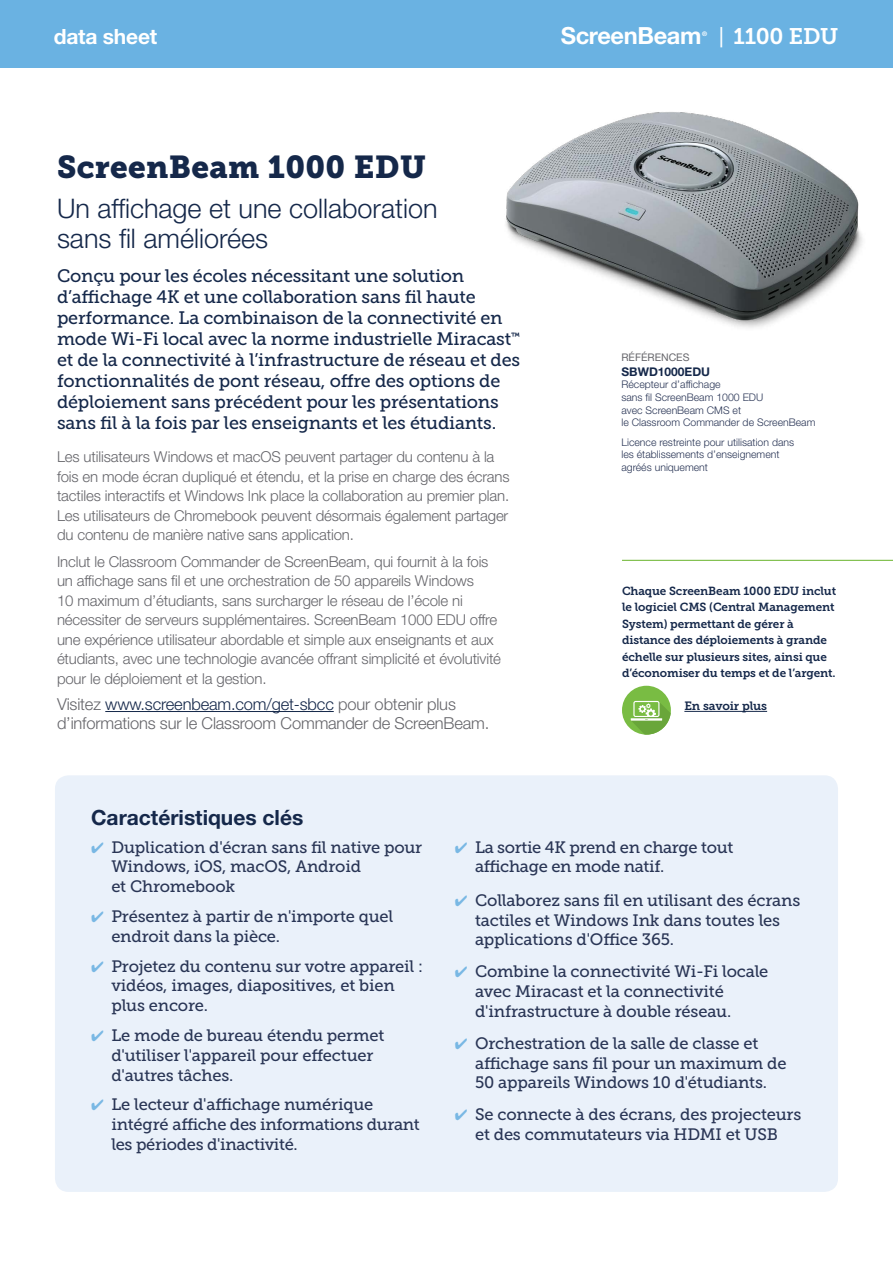
<style>
.page{position:relative;width:893px;height:1263px;background:#fff}
.page>*{position:absolute;margin:0;border:0;box-sizing:border-box;transform-origin:0 0}
.t1{font:31.5px "Museo Slab 900";letter-spacing:.01em;color:#15284a}
.t2{font:300 27px/30px "Helvetica Neue LT Std";color:#15284a}
.t3{font:700 23.7px "Helvetica Neue LT Std";letter-spacing:-.015em;color:#fff}
.t4{font:22.5px "Museo Slab 700";letter-spacing:-.01em;color:#fff}
.t5{font:700 21px "Helvetica Neue LT Std";color:#15284a}
.t6{font:700 21px "Helvetica Neue LT Std";letter-spacing:-.01em;color:#fff}
.t7{font:18px/21px "Museo Slab 500";letter-spacing:-.01em;color:#15284a}
.t8{font:16.5px/19.8px "Museo Slab 500";letter-spacing:-.01em;color:#293555}
.t9{font:300 16.5px/19.5px "Helvetica Neue LT Std";letter-spacing:-.01em;color:#65656a}
.t10{font:300 15px/19.5px "Helvetica Neue LT Std";letter-spacing:-.01em;color:#65656a}
.t11{font:12px "Museo Slab 700";letter-spacing:-.01em;color:#15284a}
.t12{font:700 12px "Helvetica Neue LT Std";color:#15284a}
.t13{font:11.7px/16.5px "Museo Slab 700";letter-spacing:-.01em;color:#15284a}
.t14{font:300 10.5px/12.6px "Helvetica Neue LT Std";color:#293555}
.t15{font:10.5px "Helvetica Neue LT Std";color:#65656a}
.t16{font:700 6.3px "Helvetica Neue LT Std";color:#fff}
.s1{font-family:"Helvetica Neue LT Std";font-size:20.25px}
.s2{color:#15284a}
.s3{color:#79b8e4}
</style>
<div class="page">
<div style="left:0;top:0;width:893px;height:68px;background:#6ab2e2"></div>
<img style="left:506px;top:112px;width:357px;height:216px">
<hr style="left:105px;top:711px;width:229px;height:1px;background:#15284a">
<hr style="left:622px;top:560px;width:271px;height:1px;background:#79bc43">
<hr style="left:684px;top:711px;width:83px;height:1px;background:#15284a">
<div style="left:622px;top:686px;width:49px;height:49px;background:#79bc43;border-radius:50%"></div>
<svg style="left:631px;top:701px;width:40px;height:34px"></svg>
<div style="left:55px;top:775px;width:783px;height:417px;background:#eaf1fa;border-radius:14px"></div>
<p class="t6" style="left:54px;top:23px;width:105px">data sheet</p>
<h3 class="t3" style="left:561px;top:21px;width:142px">ScreenBeam</h3>
<p class="t16" style="left:702px;top:30px;width:7px">®</p>
<h3 class="t4" style="left:719px;top:23px;width:121px"><span class="s1">|</span> 1100 EDU</h3>
<h1 class="t1" style="left:57px;top:148px;width:370px">ScreenBeam 1000 EDU</h1>
<h2 class="t2" style="left:57px;top:193px;width:382px">Un affichage et une collaboration sans fil améliorées</h2>
<p class="t7" style="left:57px;top:266px;width:465px">Conçu pour les écoles nécessitant une solution d’affichage 4K et une collaboration sans fil haute performance. La combinaison de la connectivité en mode Wi-Fi local avec la norme industrielle Miracast<sup>™ </sup>et de la connectivité à l’infrastructure de réseau et des fonctionnalités de pont réseau, offre des options de déploiement sans précédent pour les présentations sans fil à la fois par les enseignants et les étudiants.</p>
<p class="t10" style="left:57px;top:447px;width:454px">Les utilisateurs Windows et macOS peuvent partager du contenu à la fois en mode écran dupliqué et étendu, et la prise en charge des écrans tactiles interactifs et Windows Ink place la collaboration au premier plan.<br>Les utilisateurs de Chromebook peuvent désormais également partager du contenu de manière native sans application.</p>
<p class="t10" style="left:57px;top:551px;width:446px">Inclut le Classroom Commander de ScreenBeam, qui fournit à la fois un affichage sans fil et une orchestration de 50 appareils Windows<br>10 maximum d’étudiants, sans surcharger le réseau de l’école ni nécessiter de serveurs supplémentaires. ScreenBeam 1000 EDU offre une expérience utilisateur abordable et simple aux enseignants et aux étudiants, avec une technologie avancée offrant simplicité et évolutivité pour le déploiement et la gestion.</p>
<p class="t9" style="left:57px;top:694px;width:434px">Visitez <span class="s2">www.screenbeam.com/get-sbcc</span> pour obtenir plus d’informations sur le Classroom Commander de ScreenBeam.</p>
<p class="t15" style="left:621px;top:351px;width:70px">RÉFÉRENCES</p>
<p class="t12" style="left:621px;top:364px;width:90px">SBWD1000EDU</p>
<p class="t14" style="left:621px;top:378px;width:195px">Récepteur d’affichage<br>sans fil ScreenBeam 1000 EDU<br>avec ScreenBeam CMS et<br>le Classroom Commander de ScreenBeam</p>
<p class="t14" style="left:621px;top:435px;width:174px">Licence restreinte pour utilisation dans les établissements d’enseignement agréés uniquement</p>
<p class="t13" style="left:622px;top:582px;width:216px">Chaque ScreenBeam 1000 EDU inclut le logiciel CMS (Central Management System) permettant de gérer à distance des déploiements à grande échelle sur plusieurs sites, ainsi que d’économiser du temps et de l’argent.</p>
<p class="t11" style="left:684px;top:699px;width:84px">En savoir plus</p>
<p class="t5" style="left:91px;top:804px;width:214px">Caractéristiques clés</p>
<p class="t8" style="left:111px;top:837px;width:312px;text-indent:-20px"><span class="s3">✔</span> Duplication d'écran sans fil native pour<br>Windows, iOS, macOS, Android<br>et Chromebook</p>
<p class="t8" style="left:111px;top:906px;width:283px;text-indent:-20px"><span class="s3">✔</span> Présentez à partir de n'importe quel endroit dans la pièce.</p>
<p class="t8" style="left:111px;top:956px;width:313px;text-indent:-20px"><span class="s3">✔</span> Projetez du contenu sur votre appareil : vidéos, images, diapositives, et bien plus encore.</p>
<p class="t8" style="left:111px;top:1025px;width:275px;text-indent:-20px"><span class="s3">✔</span> Le mode de bureau étendu permet d'utiliser l'appareil pour effectuer d'autres tâches.</p>
<p class="t8" style="left:111px;top:1095px;width:310px;text-indent:-20px"><span class="s3">✔</span> Le lecteur d'affichage numérique intégré affiche des informations durant les périodes d'inactivité.</p>
<p class="t8" style="left:475px;top:837px;width:260px;text-indent:-20px"><span class="s3">✔</span> La sortie 4K prend en charge tout affichage en mode natif.</p>
<p class="t8" style="left:475px;top:890px;width:327px;text-indent:-20px"><span class="s3">✔</span> Collaborez sans fil en utilisant des écrans tactiles et Windows Ink dans toutes les applications d'Office 365.</p>
<p class="t8" style="left:475px;top:962px;width:295px;text-indent:-20px"><span class="s3">✔</span> Combine la connectivité Wi-Fi locale avec Miracast et la connectivité d'infrastructure à double réseau.</p>
<p class="t8" style="left:475px;top:1033px;width:313px;text-indent:-20px"><span class="s3">✔</span> Orchestration de la salle de classe et affichage sans fil pour un maximum de<br>50 appareils Windows 10 d'étudiants.</p>
<p class="t8" style="left:455px;top:1105px;width:348px;text-align:center"><span class="s3">✔</span> Se connecte à des écrans, des projecteurs et des commutateurs via HDMI et USB</p>
</div>
